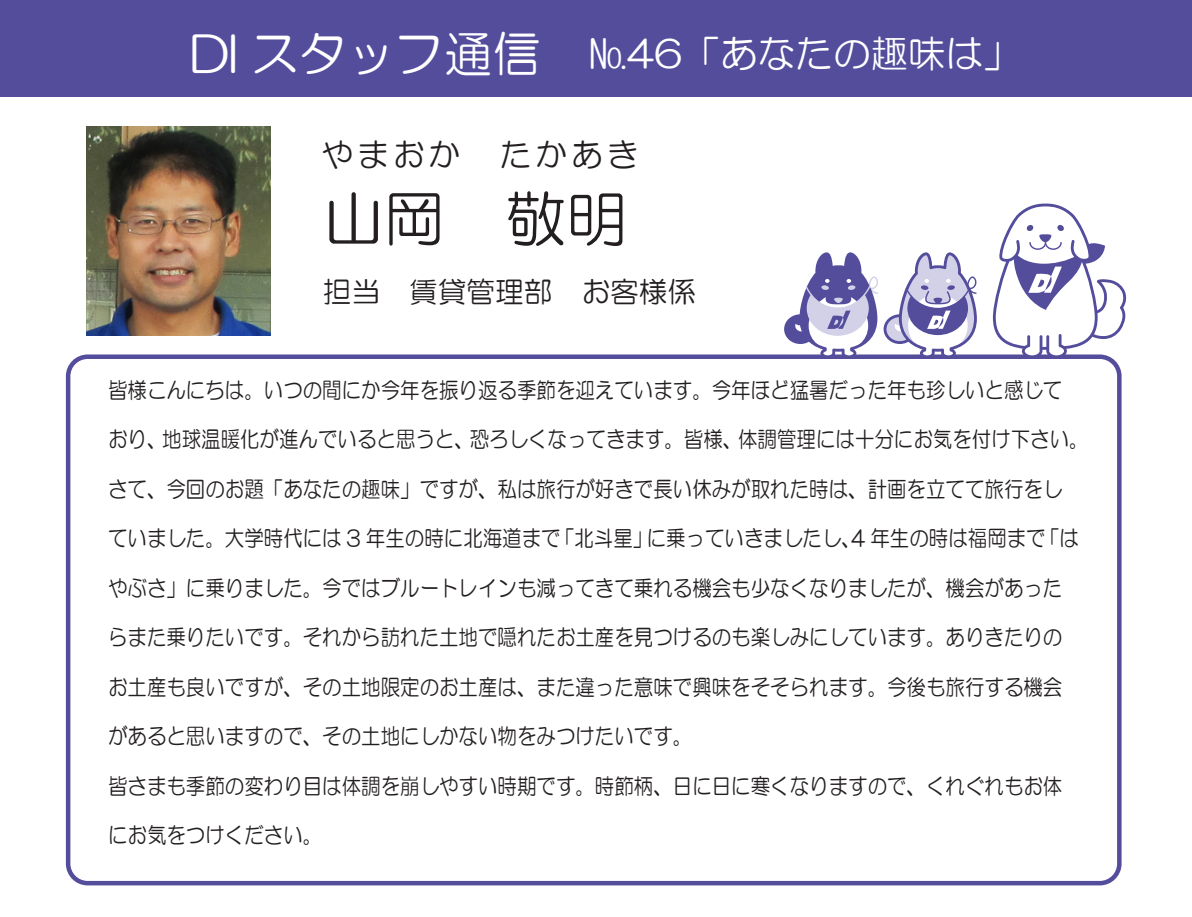
<style>
.page{position:relative;width:1192px;height:917px;background:#fff}
.page>*{position:absolute;margin:0;border:0;box-sizing:border-box;transform-origin:0 0}
.t1{font:60.98px "HG Maru Gothic MPRO";color:#231f20}
.t2{font:37.57px "HG Maru Gothic MPRO";color:#fff}
.t3{font:31.72px "HG Maru Gothic MPRO";letter-spacing:.125em;color:#231f20}
.t4{font:28.8px "HG Maru Gothic MPRO";color:#231f20}
.t5{font:22.05px "HG Maru Gothic MPRO";color:#231f20;scale:.88 1}
.s1{font-size:48.38px}
</style>
<div class="page">
<div style="left:0;top:0;width:1192px;height:97px;background:#544d9c"></div>
<div style="left:66px;top:354px;width:1055px;height:531px;border:4px solid #544d9c;border-radius:20px"></div>
<svg style="left:993px;top:203px;width:134px;height:155px"></svg>
<svg style="left:784px;top:252px;width:193px;height:106px"></svg>
<img style="left:86px;top:126px;width:185px;height:209px">
<h2 class="t2" style="left:190px;top:34px;width:833px"><span class="s1">DI スタッフ通信　</span>№46「あなたの趣味は」</h2>
<h3 class="t3" style="left:321px;top:138px;width:319px">やまおか　たかあき</h3>
<h1 class="t1" style="left:323px;top:188px;width:306px">山岡　敬明</h1>
<h3 class="t4" style="left:323px;top:277px;width:375px">担当　賃貸管理部　お客様係</h3>
<p class="t5" style="left:108px;top:379px;width:1086px">皆様こんにちは。いつの間にか今年を振り返る季節を迎えています。今年ほど猛暑だった年も珍しいと感じて</p>
<p class="t5" style="left:108px;top:428px;width:1116px">おり、地球温暖化が進んでいると思うと、恐ろしくなってきます。皆様、体調管理には十分にお気を付け下さい。</p>
<p class="t5" style="left:108px;top:478px;width:1086px">さて、今回のお題「あなたの趣味」ですが、私は旅行が好きで長い休みが取れた時は、計画を立てて旅行をし</p>
<p class="t5" style="left:108px;top:527px;width:1105px">ていました。大学時代には 3 年生の時に北海道まで「北斗星」に乗っていきましたし、4 年生の時は福岡まで「は</p>
<p class="t5" style="left:108px;top:577px;width:1086px">やぶさ」に乗りました。今ではブルートレインも減ってきて乗れる機会も少なくなりましたが、機会があった</p>
<p class="t5" style="left:108px;top:626px;width:1086px">らまた乗りたいです。それから訪れた土地で隠れたお土産を見つけるのも楽しみにしています。ありきたりの</p>
<p class="t5" style="left:108px;top:676px;width:1086px">お土産も良いですが、その土地限定のお土産は、また違った意味で興味をそそられます。今後も旅行する機会</p>
<p class="t5" style="left:108px;top:725px;width:665px">があると思いますので、その土地にしかない物をみつけたいです。</p>
<p class="t5" style="left:108px;top:775px;width:1086px">皆さまも季節の変わり目は体調を崩しやすい時期です。時節柄、日に日に寒くなりますので、くれぐれもお体</p>
<p class="t5" style="left:108px;top:824px;width:245px">にお気をつけください。</p>
</div>
